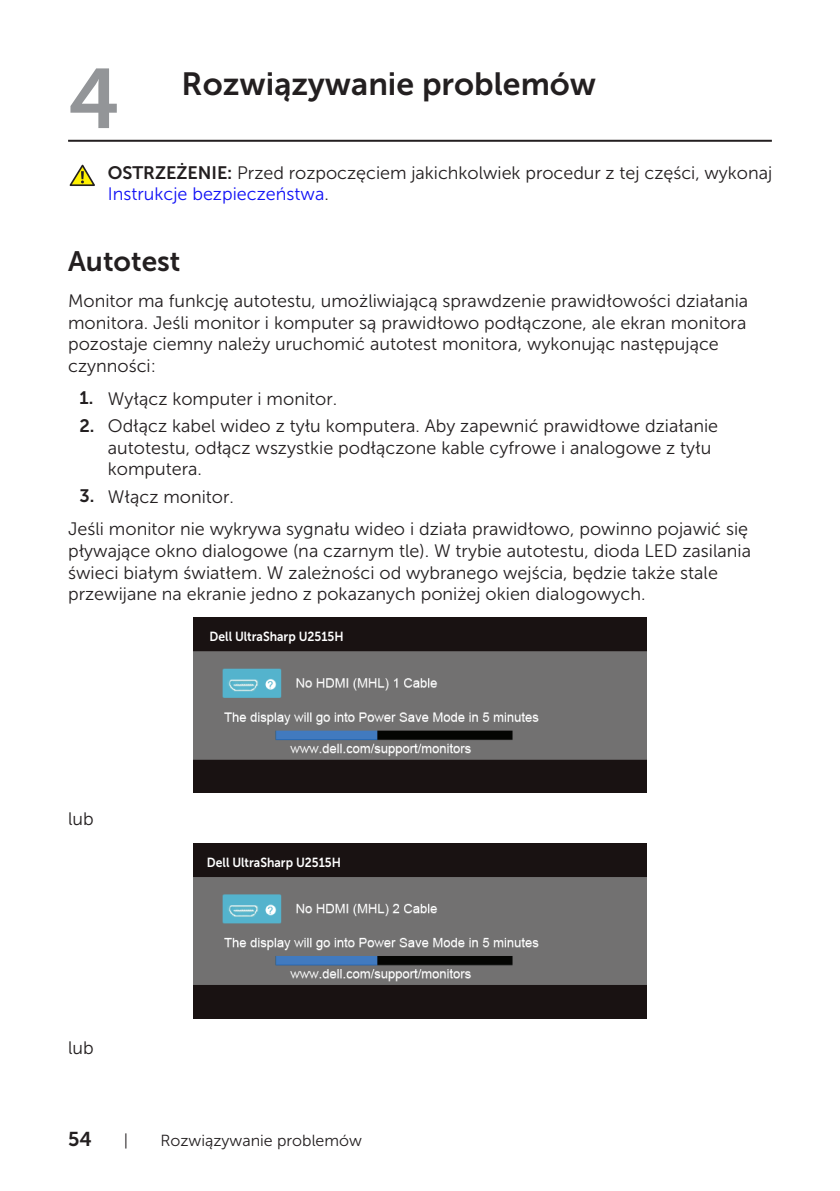
<style>
.page{position:relative;width:840px;height:1191px;background:#fff}
.page>*{position:absolute;margin:0;border:0;box-sizing:border-box;transform-origin:0 0}
.t1{font:84px "Museo Sans For Dell 700";color:#939598}
.t2{font:32px "Museo Sans For Dell 700";color:#231f20}
.Head_2{font:28px "Museo Sans For Dell 700";color:#231f20}
.t3{font:20px "Museo Sans For Dell 700";color:#231f20}
.text{font:18px/21.6px "Museo Sans For Dell 300";color:#231f20}
.t4{font:16px "Museo Sans For Dell 300";color:#231f20}
.t5{font:13.2px "Museo Sans For Dell 700";color:#fff;scale:.92 1}
.s1{font-family:"Museo Sans For Dell 700"}
.s2{color:#1111f6}
</style>
<div class="page">
<hr style="left:68px;top:140px;width:703px;height:2px;background:#231f20">
<svg style="left:69px;top:164px;width:26px;height:22px"></svg>
<img style="left:193px;top:618px;width:453px;height:175px">
<div style="left:213px;top:624px;width:89px;height:21px;background:#191212"></div>
<img style="left:193px;top:843px;width:453px;height:175px">
<div style="left:210px;top:850px;width:89px;height:21px;background:#191212"></div>
<p class="t1" style="left:68px;top:52px;width:54px">4</p>
<p class="t2" style="left:181px;top:66px;width:416px">Rozwiązywanie problemów</p>
<p class="text" style="left:108px;top:162px;width:665px"><span class="s1">OSTRZEŻENIE:</span> Przed rozpoczęciem jakichkolwiek procedur z tej części, wykonaj<br><span class="s2">Instrukcje bezpieczeństwa</span>.</p>
<p class="Head_2" style="left:68px;top:245px;width:114px">Autotest</p>
<p class="text" style="left:68px;top:290px;width:681px">Monitor ma funkcję autotestu, umożliwiającą sprawdzenie prawidłowości działania monitora. Jeśli monitor i komputer są prawidłowo podłączone, ale ekran monitora pozostaje ciemny należy uruchomić autotest monitora, wykonując następujące czynności:</p>
<p class="text" style="left:79px;top:388px;width:259px"><span class="s1">1.</span> Wyłącz komputer i monitor.</p>
<p class="text" style="left:108px;top:415px;width:611px;text-indent:-28px"><span class="s1">2.</span> Odłącz kabel wideo z tyłu komputera. Aby zapewnić prawidłowe działanie autotestu, odłącz wszystkie podłączone kable cyfrowe i analogowe z tyłu komputera.</p>
<p class="text" style="left:79px;top:485px;width:156px"><span class="s1">3.</span> Włącz monitor.</p>
<p class="text" style="left:68px;top:518px;width:684px">Jeśli monitor nie wykrywa sygnału wideo i działa prawidłowo, powinno pojawić się pływające okno dialogowe (na czarnym tle). W trybie autotestu, dioda LED zasilania świeci białym światłem. W zależności od wybranego wejścia, będzie także stale przewijane na ekranie jedno z pokazanych poniżej okien dialogowych.</p>
<p class="t5" style="left:209px;top:629px;width:147px">Dell UltraSharp U2515H</p>
<p class="text" style="left:68px;top:808px;width:27px">lub</p>
<p class="text" style="left:68px;top:1036px;width:27px">lub</p>
<p class="t5" style="left:207px;top:855px;width:147px">Dell UltraSharp U2515H</p>
<p class="t3" style="left:68px;top:1127px;width:25px">54</p>
<p class="t4" style="left:124px;top:1131px;width:6px">|</p>
<p class="t4" style="left:160px;top:1131px;width:203px">Rozwiązywanie problemów</p>
</div>
